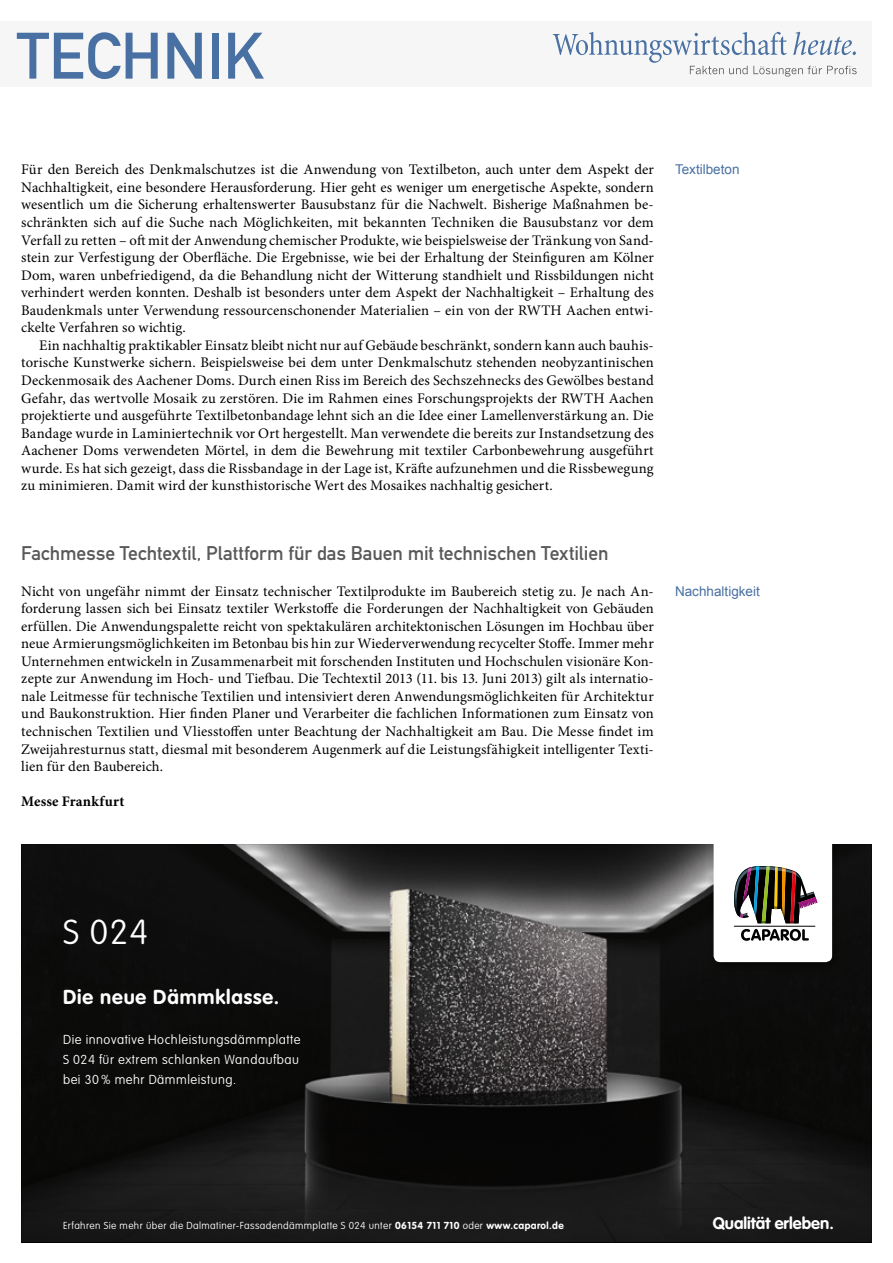
<style>
.page{position:relative;width:893px;height:1263px;background:#fff}
.page>*{position:absolute;margin:0;border:0;box-sizing:border-box;transform-origin:0 0}
.t1{font:64.5px "DIN Mittelschrift";color:#4970a3}
.t2{font:100 34.2px "VAG Rounded LT";color:#fff}
.t3{font:700 19.95px "VAG Rounded LT";letter-spacing:.04em;color:#fff}
.Überschrift_Grau{font:19.5px "DIN Mittelschrift";letter-spacing:-.005em;color:#595959}
.t4{font:700 16.5px "VAG Rounded LT";color:#fff}
.Fließtext_erste_Zeil{font:14.7px/17.5px "Minion Pro";letter-spacing:.005em;color:#000;text-align:justify}
.Fliesstext{font:14.7px/17.5px "Minion Pro";letter-spacing:.005em;color:#000;text-align:justify}
.AUTOR{font:700 14.7px "Minion Pro";letter-spacing:.015em;color:#000}
.Info{font:13.5px "Arial";color:#4970a3}
.t5{font:100 12.9px/20px "VAG Rounded LT";letter-spacing:.04em;color:#fff;text-align:justify}
.t6{font:100 10.05px "VAG Rounded LT";letter-spacing:.04em;color:#fff}
.s1{font-weight:700}
</style>
<div class="page">
<div style="left:0;top:21px;width:872px;height:66px;background:#f6f6f6"></div>
<svg style="left:553px;top:32px;width:304px;height:45px"></svg>
<img style="left:21px;top:844px;width:851px;height:398px">
<img style="left:707px;top:844px;width:136px;height:131px">
<svg style="left:714px;top:844px;width:118px;height:118px"></svg>
<h1 class="t1" style="left:17px;top:18px;width:249px">TECHNIK</h1>
<p class="Fließtext_erste_Zeil" style="left:21px;top:161px;width:634px">Für den Bereich des Denkmalschutzes ist die Anwendung von Textilbeton, auch unter dem Aspekt der Nachhaltigkeit, eine besondere Herausforderung. Hier geht es weniger um energetische Aspekte, sondern wesentlich um die Sicherung erhaltenswerter Bausubstanz für die Nachwelt. Bisherige Maßnahmen be&shy;schränkten sich auf die Suche nach Möglichkeiten, mit bekannten Techniken die Bausubstanz vor dem Verfall zu retten – oft mit der Anwendung chemischer Produkte, wie beispielsweise der Tränkung von Sand&shy;stein zur Verfestigung der Oberfläche. Die Ergebnisse, wie bei der Erhaltung der Steinfiguren am Kölner Dom, waren unbefriedigend, da die Behandlung nicht der Witterung standhielt und Rissbildungen nicht verhindert werden konnten. Deshalb ist besonders unter dem Aspekt der Nachhaltigkeit – Erhaltung des Baudenkmals unter Verwendung ressourcenschonender Materialien – ein von der RWTH Aachen entwi&shy;ckelte Verfahren so wichtig.</p>
<p class="Fliesstext" style="left:21px;top:336px;width:634px;text-indent:18px">Ein nachhaltig praktikabler Einsatz bleibt nicht nur auf Gebäude beschränkt, sondern kann auch bauhis&shy;torische Kunstwerke sichern. Beispielsweise bei dem unter Denkmalschutz stehenden neobyzantinischen Deckenmosaik des Aachener Doms. Durch einen Riss im Bereich des Sechszehnecks des Gewölbes bestand Gefahr, das wertvolle Mosaik zu zerstören. Die im Rahmen eines Forschungsprojekts der RWTH Aachen projektierte und ausgeführte Textilbetonbandage lehnt sich an die Idee einer Lamellenverstärkung an. Die Bandage wurde in Laminiertechnik vor Ort hergestellt. Man verwendete die bereits zur Instandsetzung des Aachener Doms verwendeten Mörtel, in dem die Bewehrung mit textiler Carbonbewehrung ausgeführt wurde. Es hat sich gezeigt, dass die Rissbandage in der Lage ist, Kräfte aufzunehmen und die Rissbewegung zu minimieren. Damit wird der kunsthistorische Wert des Mosaikes nachhaltig gesichert.</p>
<p class="Überschrift_Grau" style="left:21px;top:542px;width:589px">Fachmesse Techtextil, Plattform für das Bauen mit technischen Textilien</p>
<p class="Fließtext_erste_Zeil" style="left:21px;top:582px;width:634px">Nicht von ungefähr nimmt der Einsatz technischer Textilprodukte im Baubereich stetig zu. Je nach An&shy;forderung lassen sich bei Einsatz textiler Werkstoffe die Forderungen der Nachhaltigkeit von Gebäuden erfüllen. Die Anwendungspalette reicht von spektakulären architektonischen Lösungen im Hochbau über neue Armierungsmöglichkeiten im Betonbau bis hin zur Wiederverwendung recycelter Stoffe. Immer mehr Unternehmen entwickeln in Zusammenarbeit mit forschenden Instituten und Hochschulen visionäre Kon&shy;zepte zur Anwendung im Hoch- und Tiefbau. Die Techtextil 2013 (11. bis 13. Juni 2013) gilt als internatio&shy;nale Leitmesse für technische Textilien und intensiviert deren Anwendungsmöglichkeiten für Architektur und Baukonstruktion. Hier finden Planer und Verarbeiter die fachlichen Informationen zum Einsatz von technischen Textilien und Vliesstoffen unter Beachtung der Nachhaltigkeit am Bau. Die Messe findet im Zweijahresturnus statt, diesmal mit besonderem Augenmerk auf die Leistungsfähigkeit intelligenter Texti&shy;lien für den Baubereich.</p>
<p class="AUTOR" style="left:21px;top:791px;width:105px">Messe Frankfurt</p>
<p class="Info" style="left:675px;top:161px;width:66px">Textilbeton</p>
<p class="Info" style="left:675px;top:582px;width:86px">Nachhaltigkeit</p>
<p class="t2" style="left:63px;top:912px;width:86px">S 024</p>
<p class="t3" style="left:63px;top:985px;width:218px">Die neue Dämmklasse.</p>
<p class="t5" style="left:63px;top:1030px;width:239px">Die innovative Hochleistungsdämmplatte S 024 für extrem schlanken Wandaufbau bei 30 % mehr Dämmleistung.</p>
<p class="t6" style="left:63px;top:1219px;width:502px">Erfahren Sie mehr über die Dalmatiner-Fassadendämmplatte S 024 unter <span class="s1">06154 711 710</span> oder <span class="s1">www.caparol.de</span></p>
<p class="t4" style="left:713px;top:1213px;width:122px">Qualität erleben.</p>
</div>
